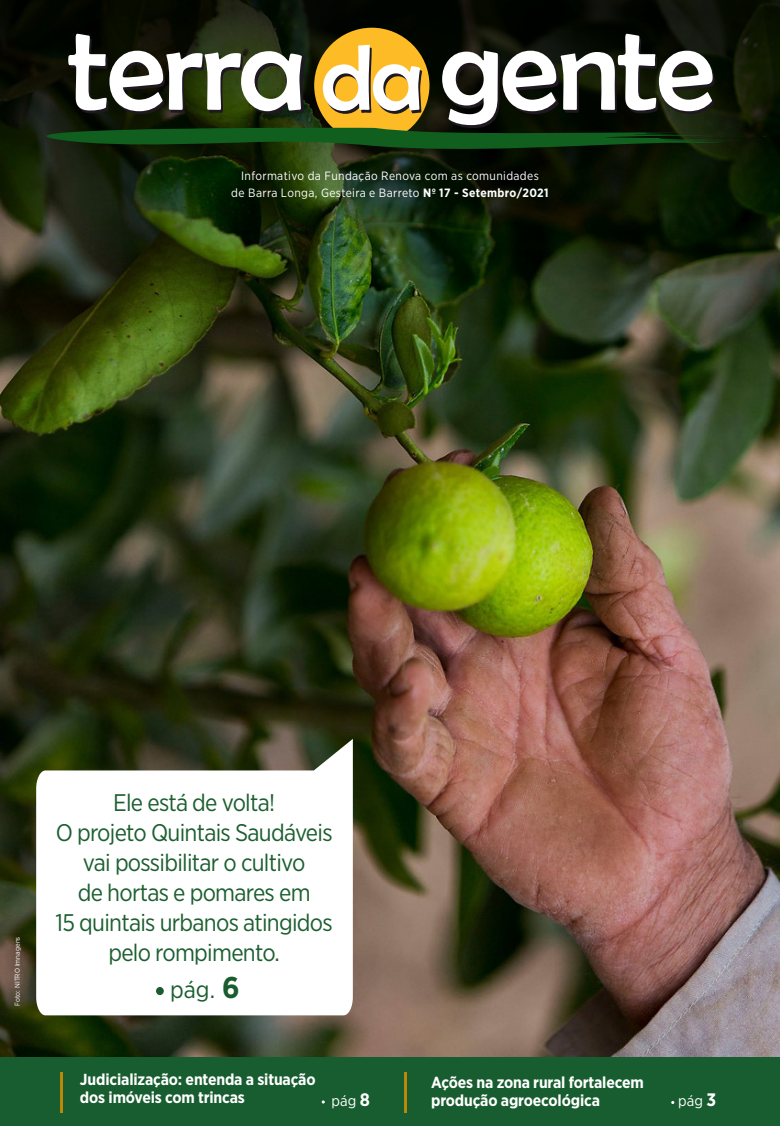
<style>
.page{position:relative;width:780px;height:1126px;background:#fff}
.page>*{position:absolute;margin:0;border:0;box-sizing:border-box;transform-origin:0 0}
.t1{font:120.8px "Berlin Sans FB";letter-spacing:-.02em;color:#fff}
.Corpo{font:24px/30px "Gotham Narrow";letter-spacing:-.03em;color:#1c5f30;text-align:center}
.t2{font:24px "Gotham Narrow";color:#1b5d2f}
.t3{font:700 16px/18px "Gotham Narrow";letter-spacing:-.01em;color:#fff}
.t4{font:15px "Gotham Narrow";color:#fff}
.t5{font:12px/17px "Gotham Narrow";letter-spacing:.03em;color:#fff;text-align:center}
.t6{font:7px "Gotham Narrow";letter-spacing:.01em;color:#fff}
.s1{font-size:93.9px}
.s2{font-weight:700}
.s3{font-weight:700;font-size:30px;color:#1b5c2f}
.s4{font-weight:700;font-size:18px}
</style>
<div class="page">
<img style="left:1px;top:380px;width:779px;height:676px">
<svg style="left:0;top:0;width:780px;height:380px;background:#1c280e"></svg>
<div style="left:0;top:1056px;width:780px;height:69px;background:#185d2f"></div>
<div style="left:314px;top:28px;width:115px;height:115px;background:#fdbb25;border-radius:50%"></div>
<svg style="left:0;top:126px;width:776px;height:27px;background:#123810"></svg>
<hr style="left:404px;top:1072px;width:2px;height:40px;background:#ba8808">
<hr style="left:60px;top:1072px;width:3px;height:40px;background:#ba8808">
<svg style="left:36px;top:738px;width:317px;height:277px"></svg>
<svg style="left:156px;top:986px;width:8px;height:9px"></svg>
<p class="t1" style="left:68px;top:1px;width:648px">terra <span class="s1">da</span> gente</p>
<p class="t5" style="left:231px;top:167px;width:319px">Informativo da Fundação Renova com as comunidades<br>de Barra Longa, Gesteira e Barreto <span class="s2">Nº 17 - Setembro/2021</span></p>
<p class="t6" style="left:13px;top:1005px;width:70px;rotate:-90deg">Foto: NITRO Imnagens</p>
<p class="Corpo" style="left:56px;top:787px;width:279px">Ele está de volta!<br>O projeto Quintais Saudáveis vai possibilitar o cultivo<br>de hortas e pomares em<br>15 quintais urbanos atingidos pelo rompimento.</p>
<p class="t2" style="left:170px;top:974px;width:71px">pág. <span class="s3">6</span></p>
<p class="t3" style="left:80px;top:1070px;width:237px">Judicialização: entenda a situação dos imóveis com trincas</p>
<p class="t4" style="left:331px;top:1091px;width:40px">pág <span class="s4">8</span></p>
<p class="t3" style="left:431px;top:1073px;width:214px">Ações na zona rural fortalecem produção agroecológica</p>
<p class="t4" style="left:678px;top:1091px;width:39px">pág <span class="s4">3</span></p>
</div>
